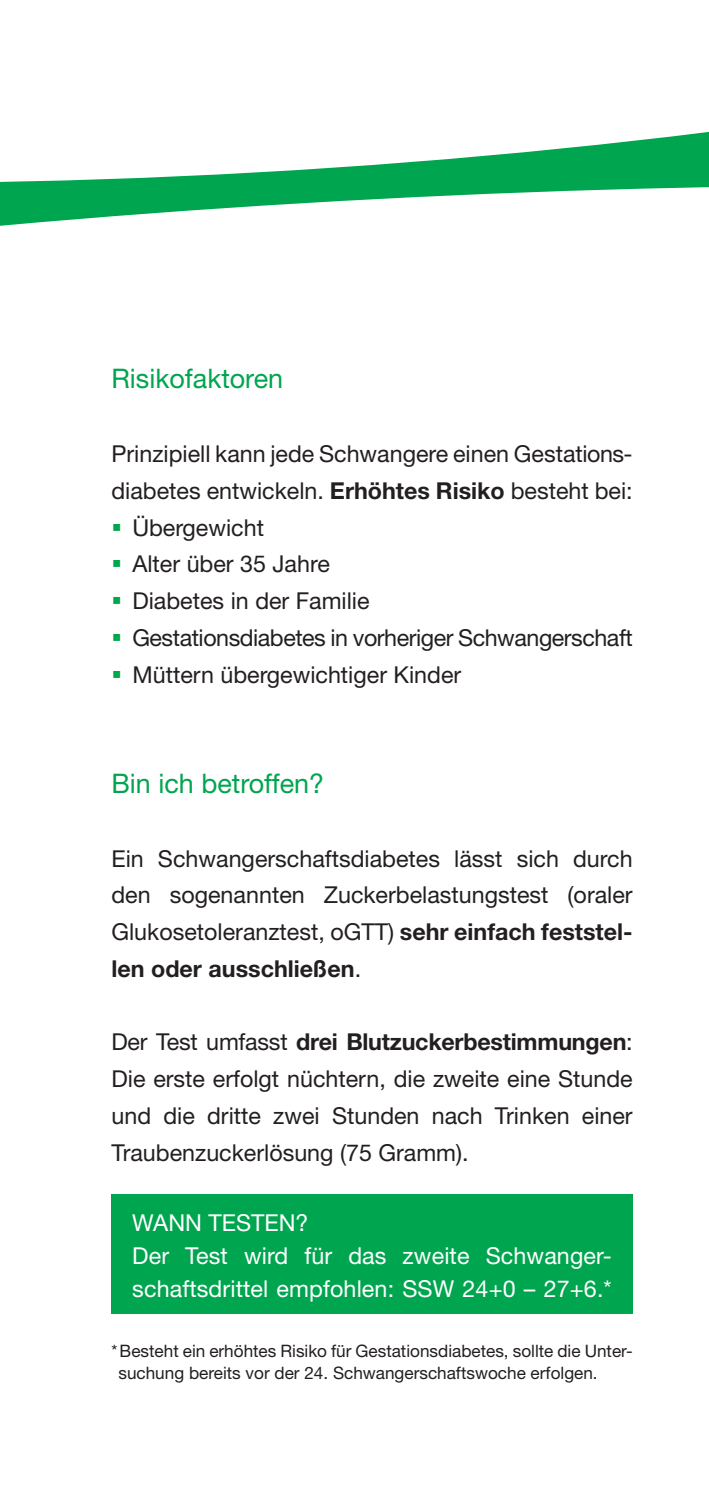
<style>
.page{position:relative;width:709px;height:1489px;background:#fff}
.page>*{position:absolute;margin:0;border:0;box-sizing:border-box;transform-origin:0 0}
.t1{font:27px "Helvetica Neue LT Std";color:#00a54f}
.t2{font:23.25px/36.8px "Helvetica Neue LT Std";color:#231f20;text-align:justify}
.t3{font:23.25px/33px "Helvetica Neue LT Std";letter-spacing:.005em;color:#fff}
.t4{font:23.25px "Helvetica Neue LT Std";letter-spacing:-.02em;color:#231f20}
.t5{font:17.25px/22px "Helvetica Neue LT Std";color:#231f20}
.s1{font-weight:700}
.s2{color:#00a54f}
</style>
<div class="page">
<div style="left:111px;top:1194px;width:521px;height:119px;background:#00a54f"></div>
<svg style="left:0;top:131px;width:709px;height:95px"></svg>
<p class="t1" style="left:111px;top:362px;width:173px">Risikofaktoren</p>
<p class="t2" style="left:111px;top:435px;width:523px">Prinzipiell kann jede Schwangere einen Gestations&shy;diabetes entwickeln. <span class="s1">Erhöhtes Risiko</span> besteht bei:</p>
<p class="t2" style="left:111px;top:508px;width:154px"><span class="s2">▪</span> Übergewicht</p>
<p class="t2" style="left:111px;top:545px;width:220px"><span class="s2">▪</span> Alter über 35 Jahre</p>
<p class="t2" style="left:111px;top:582px;width:260px"><span class="s2">▪</span> Diabetes in der Familie</p>
<p class="t4" style="left:111px;top:623px;width:522px"><span class="s2">▪</span> Gestationsdiabetes in vorheriger Schwangerschaft</p>
<p class="t2" style="left:112px;top:655px;width:351px"><span class="s2">▪</span> Müttern übergewichtiger Kinder</p>
<p class="t1" style="left:111px;top:766px;width:214px">Bin ich betroffen?</p>
<p class="t2" style="left:111px;top:839px;width:523px">Ein Schwangerschaftsdiabetes lässt sich durch den sogenannten Zuckerbelastungstest (oraler Glukosetoleranztest, oGTT) <span class="s1">sehr einfach feststel&shy;len oder ausschließen</span>.</p>
<p class="t2" style="left:111px;top:1023px;width:523px">Der Test umfasst <span class="s1">drei Blutzuckerbestimmungen</span>:<br>Die erste erfolgt nüchtern, die zweite eine Stunde und die dritte zwei Stunden nach Trinken einer Traubenzuckerlösung (75 Gramm).</p>
<p class="t3" style="left:132px;top:1205px;width:481px">WANN TESTEN?<br>Der Test wird für das zweite Schwanger&shy;schaftsdrittel empfohlen: SSW 24+0 – 27+6.*</p>
<p class="t5" style="left:118px;top:1339px;width:516px;text-indent:-7px">*Besteht ein erhöhtes Risiko für Gestationsdiabetes, sollte die Unter&shy;suchung bereits vor der 24. Schwangerschaftswoche erfolgen.</p>
</div>
